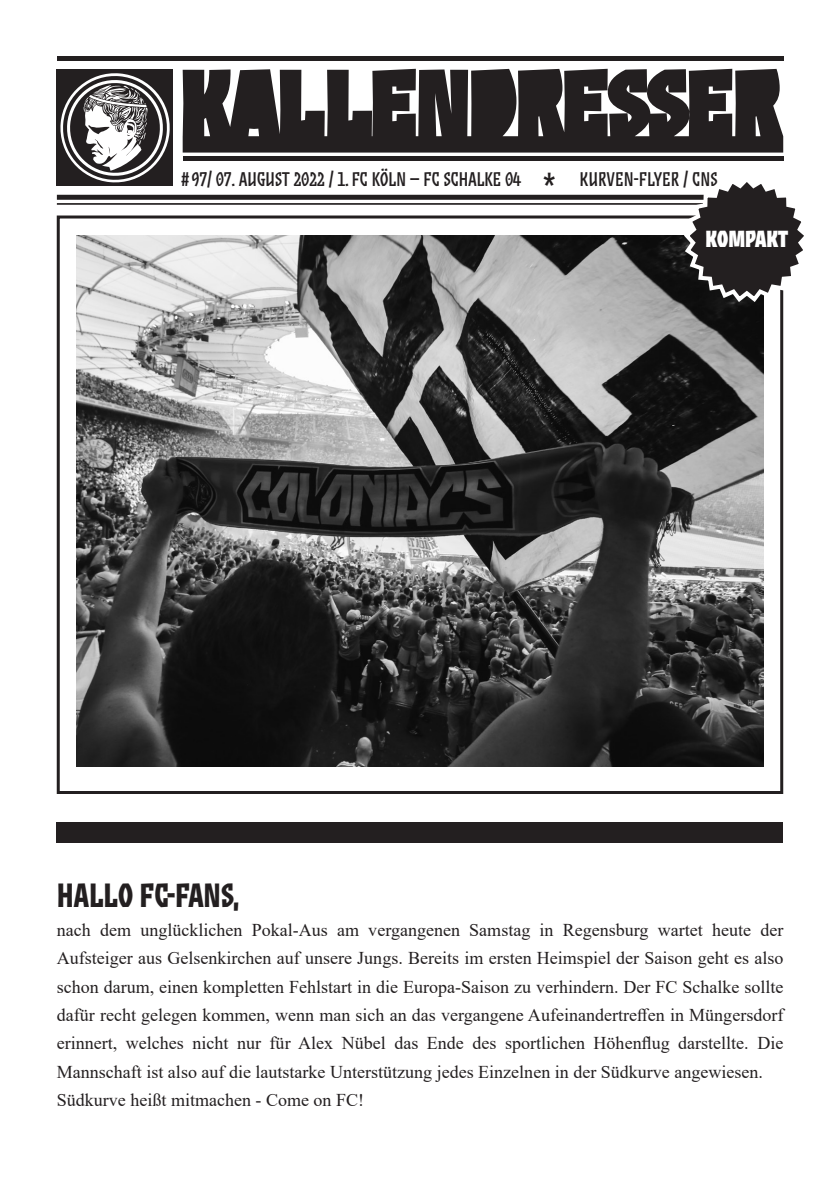
<style>
.page{position:relative;width:840px;height:1191px;background:#fff}
.page>*{position:absolute;margin:0;border:0;box-sizing:border-box;transform-origin:0 0}
.t1{font:36px "Zalamander Caps";color:#231f20}
.t2{font:600 34px "Zalamander Caps";color:#231f20}
.t3{font:700 23.6px "Zalamander Caps";color:#fff}
.t4{font:20px "Zalamander";letter-spacing:.005em;color:#231f20}
.t5{font:20px "Zalamander Caps";color:#231f20}
.t6{font:18px/28.4px "Times New Roman";color:#231f20}
</style>
<div class="page">
<div style="left:57px;top:215px;width:725px;height:579px;border:3px solid #231f20"></div>
<svg style="left:182px;top:69px;width:600px;height:84px;background:#494647"></svg>
<svg style="left:691px;top:109px;width:2px;height:8px"></svg>
<div style="left:57px;top:70px;width:116px;height:116px;background:#231f20"></div>
<svg style="left:60px;top:73px;width:110px;height:110px"></svg>
<hr style="left:57px;top:57px;width:725px;height:4px;background:#231f20">
<hr style="left:183px;top:156px;width:599px;height:4px;background:#231f20">
<div style="left:57px;top:195px;width:725px;height:5px;background:#231f20"></div>
<hr style="left:57px;top:203px;width:725px;height:2px;background:#231f20">
<div style="left:57px;top:822px;width:725px;height:20px;background:#231f20"></div>
<img style="left:77px;top:236px;width:685px;height:531px">
<svg style="left:680px;top:182px;width:124px;height:123px"></svg>
<p class="t4" style="left:181px;top:166px;width:341px">#97/ 07. AUGUST 2022 / 1. FC KÖLN – FC SCHALKE 04</p>
<p class="t5" style="left:579px;top:166px;width:140px">KURVEN-FLYER / CNS</p>
<h1 class="t1" style="left:542px;top:164px;width:15px">*</h1>
<h3 class="t3" style="left:705px;top:224px;width:84px">KOMPAKT</h3>
<h2 class="t2" style="left:57px;top:873px;width:184px">HALLO FC-FANS,</h2>
<p class="t6" style="left:57px;top:915px;width:727px">nach dem unglücklichen Pokal-Aus am vergangenen Samstag in Regensburg wartet heute der Aufsteiger aus Gelsenkirchen auf unsere Jungs. Bereits im ersten Heimspiel der Saison geht es also schon darum, einen kompletten Fehlstart in die Europa-Saison zu verhindern. Der FC Schalke sollte dafür recht gelegen kommen, wenn man sich an das vergangene Aufeinandertreffen in Müngersdorf erinnert, welches nicht nur für Alex Nübel das Ende des sportlichen Höhenflug darstellte. Die Mannschaft ist also auf die lautstarke Unterstützung jedes Einzelnen in der Südkurve angewiesen.<br>Südkurve heißt mitmachen - Come on FC!</p>
</div>
